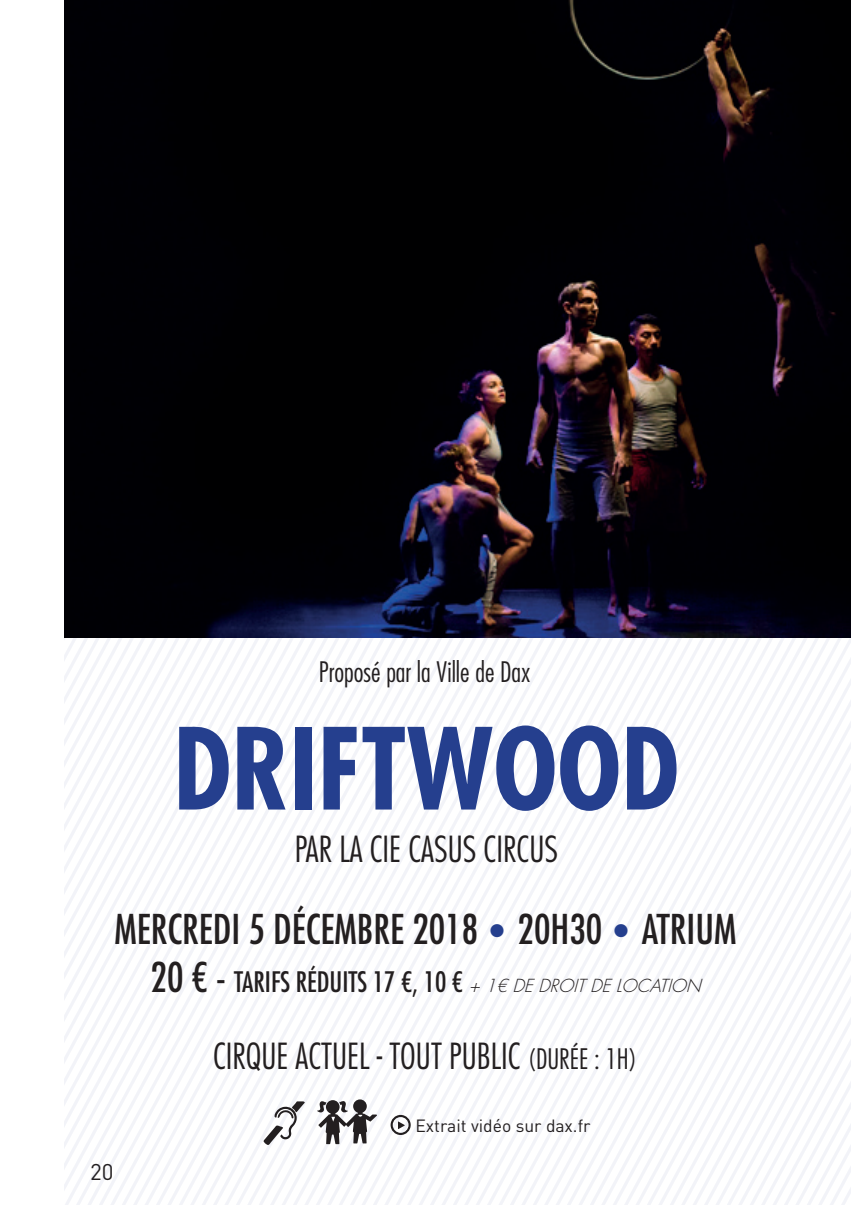
<style>
.page{position:relative;width:851px;height:1205px;background:#fff}
.page>*{position:absolute;margin:0;border:0;box-sizing:border-box;transform-origin:0 0}
.t1{font:700 condensed 109.75px "Futura Std";color:#253f8e}
.t2{font:condensed 40px "Futura Std";color:#231f20}
.t3{font:300 condensed 35px "Futura Std";color:#231f20}
.t4{font:condensed 27.5px "Futura Std";color:#231f20}
.t5{font:300 condensed 27.5px "Futura Std";color:#231f20}
.t6{font:22.5px "DINOT";color:#231f20}
.t7{font:17.5px "DINOT";color:#231f20}
.s1{font-family:"DINOT";font-stretch:normal;color:#253f8e}
.s2{font-size:40px}
.s3{font-weight:300;font-style:italic;font-stretch:normal;font-size:17.5px}
.s4{font-size:27.5px}
</style>
<div class="page">
<svg style="left:392px;top:638px;width:12px;height:567px"></svg>
<svg style="left:415px;top:638px;width:11px;height:567px"></svg>
<svg style="left:426px;top:638px;width:12px;height:567px"></svg>
<svg style="left:438px;top:638px;width:11px;height:567px"></svg>
<svg style="left:449px;top:638px;width:12px;height:567px"></svg>
<svg style="left:461px;top:638px;width:11px;height:567px"></svg>
<svg style="left:472px;top:638px;width:11px;height:567px"></svg>
<svg style="left:483px;top:638px;width:12px;height:567px"></svg>
<svg style="left:495px;top:638px;width:11px;height:567px"></svg>
<svg style="left:506px;top:638px;width:12px;height:567px"></svg>
<svg style="left:518px;top:638px;width:11px;height:567px"></svg>
<svg style="left:529px;top:638px;width:11px;height:567px"></svg>
<svg style="left:540px;top:638px;width:12px;height:567px"></svg>
<svg style="left:552px;top:638px;width:11px;height:567px"></svg>
<svg style="left:563px;top:638px;width:12px;height:567px"></svg>
<svg style="left:575px;top:638px;width:11px;height:567px"></svg>
<svg style="left:586px;top:638px;width:11px;height:567px"></svg>
<svg style="left:597px;top:638px;width:12px;height:567px"></svg>
<svg style="left:609px;top:638px;width:11px;height:567px"></svg>
<svg style="left:620px;top:638px;width:12px;height:567px"></svg>
<svg style="left:632px;top:638px;width:11px;height:567px"></svg>
<svg style="left:643px;top:638px;width:12px;height:567px"></svg>
<svg style="left:655px;top:638px;width:11px;height:567px"></svg>
<svg style="left:666px;top:638px;width:11px;height:567px"></svg>
<svg style="left:677px;top:638px;width:12px;height:567px"></svg>
<svg style="left:689px;top:638px;width:11px;height:567px"></svg>
<svg style="left:700px;top:638px;width:12px;height:567px"></svg>
<svg style="left:712px;top:638px;width:11px;height:567px"></svg>
<svg style="left:723px;top:638px;width:11px;height:567px"></svg>
<svg style="left:734px;top:638px;width:12px;height:567px"></svg>
<svg style="left:746px;top:638px;width:11px;height:567px"></svg>
<svg style="left:757px;top:638px;width:12px;height:567px"></svg>
<svg style="left:769px;top:638px;width:11px;height:567px"></svg>
<svg style="left:780px;top:638px;width:11px;height:567px"></svg>
<svg style="left:791px;top:638px;width:59px;height:567px"></svg>
<img style="left:64px;top:0;width:786px;height:638px">
<svg style="left:390px;top:1115px;width:20px;height:20px"></svg>
<svg style="left:263px;top:1101px;width:42px;height:44px"></svg>
<svg style="left:317px;top:1099px;width:60px;height:45px"></svg>
<p class="t5" style="left:319px;top:655px;width:213px">Proposé par la Ville de Dax</p>
<h1 class="t1" style="left:173px;top:701px;width:507px">DRIFTWOOD</h1>
<p class="t3" style="left:295px;top:828px;width:265px">PAR LA CIE CASUS CIRCUS</p>
<p class="t2" style="left:114px;top:905px;width:623px">MERCREDI 5 DÉCEMBRE 2018 <span class="s1">•</span> 20H30 <span class="s1">•</span> ATRIUM</p>
<p class="t4" style="left:150px;top:965px;width:557px"><span class="s2">20 € -</span> TARIFS RÉDUITS 17 €, 10 € <span class="s3">+1€DEDROITDELOCATION</span></p>
<p class="t3" style="left:213px;top:1035px;width:425px">CIRQUE ACTUEL - TOUT PUBLIC <span class="s4">(DURÉE : 1H)</span></p>
<p class="t6" style="left:90px;top:1157px;width:25px">20</p>
<p class="t7" style="left:415px;top:1115px;width:177px">Extrait vidéo sur dax.fr</p>
</div>
